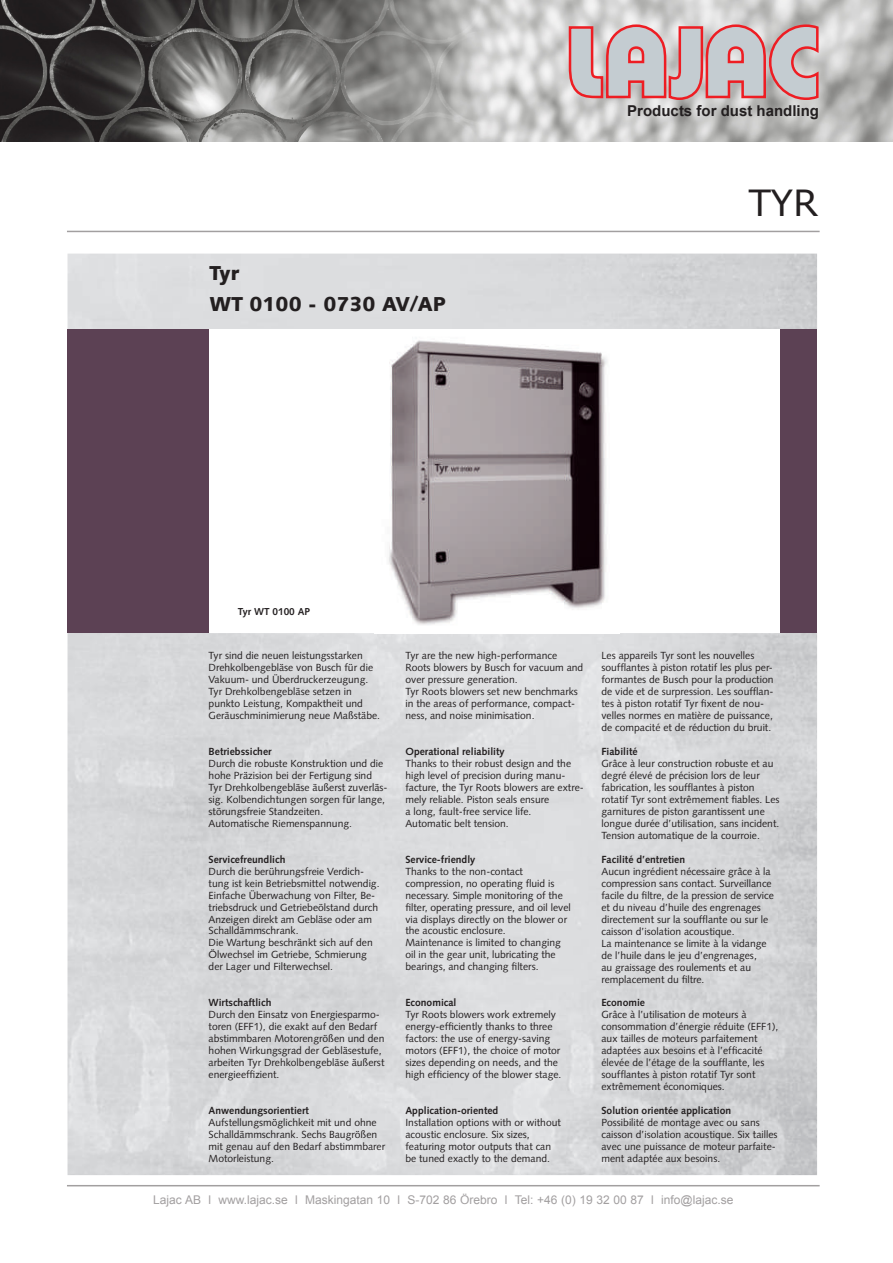
<style>
.page{position:relative;width:893px;height:1263px;background:#fff}
.page>*{position:absolute;margin:0;border:0;box-sizing:border-box;transform-origin:0 0}
.t1{font:36px "Verdana";color:#231f20}
.t2{font:900 20.1px/31.5px "Syntax";color:#231f20}
.t3{font:700 15px "Arial";color:#231f20}
.Normal{font:12px "Arial";color:#a29fa0}
.t4{font:10.35px/12px "Syntax";color:#231f20}
.t5{font:700 10.05px "Syntax";color:#231f20}
.s1{font-weight:700}
</style>
<div class="page">
<img style="left:0;top:0;width:893px;height:141px">
<hr style="left:67px;top:1185px;width:753px;height:1px;background:#a29fa0">
<svg style="left:569px;top:24px;width:249px;height:76px;background:#cdaeb2"></svg>
<hr style="left:67px;top:231px;width:753px;height:1px;background:#a29fa0">
<img style="left:68px;top:254px;width:749px;height:921px">
<div style="left:68px;top:329px;width:749px;height:303px;background:#5c4154"></div>
<div style="left:209px;top:329px;width:571px;height:304px;background:#fff"></div>
<img style="left:375px;top:340px;width:245px;height:294px">
<p class="t3" style="left:627px;top:101px;width:193px">Products for dust handling</p>
<p class="t2" style="left:209px;top:257px;width:238px">Tyr<br>WT 0100 - 0730 AV/AP</p>
<p class="t1" style="left:749px;top:178px;width:71px">TYR</p>
<p class="t5" style="left:238px;top:606px;width:74px">Tyr WT 0100 AP</p>
<p class="t4" style="left:209px;top:650px;width:173px">Tyr sind die neuen leistungsstarken Drehkolbengebläse von Busch für die Vakuum- und Überdruckerzeugung.<br>Tyr Drehkolbengebläse setzen in punkto Leistung, Kompaktheit und Geräuschminimierung neue Maßstäbe.</p>
<p class="t4" style="left:209px;top:745px;width:180px"><span class="s1">Betriebssicher<br></span>Durch die robuste Konstruktion und die hohe Präzision bei der Fertigung sind Tyr Drehkolbengebläse äußerst zuverläs&shy;sig. Kolbendichtungen sorgen für lange, störungsfreie Standzeiten.<br>Automatische Riemenspannung.</p>
<p class="t4" style="left:209px;top:853px;width:172px"><span class="s1">Servicefreundlich<br></span>Durch die berührungsfreie Verdich&shy;tung ist kein Betriebsmittel notwendig.<br>Einfache Überwachung von Filter, Be&shy;triebsdruck und Getriebeölstand durch Anzeigen direkt am Gebläse oder am Schalldämmschrank.<br>Die Wartung beschränkt sich auf den Ölwechsel im Getriebe, Schmierung der Lager und Filterwechsel.</p>
<p class="t4" style="left:209px;top:997px;width:177px"><span class="s1">Wirtschaftlich<br></span>Durch den Einsatz von Energiesparmo&shy;toren (EFF1), die exakt auf den Bedarf abstimmbaren Motorengrößen und den hohen Wirkungsgrad der Gebläsestufe, arbeiten Tyr Drehkolbengebläse äußerst energieeffizient.</p>
<p class="t4" style="left:209px;top:1104px;width:178px"><span class="s1">Anwendungsorientiert<br></span>Aufstellungsmöglichkeit mit und ohne<br>Schalldämmschrank. Sechs Baugrößen mit genau auf den Bedarf abstimmbarer<br>Motorleistung.</p>
<p class="t4" style="left:405px;top:650px;width:179px">Tyr are the new high-performance Roots blowers by Busch for vacuum and over pressure generation.<br>Tyr Roots blowers set new benchmarks in the areas of performance, compact&shy;ness, and noise minimisation.</p>
<p class="t4" style="left:405px;top:745px;width:180px"><span class="s1">Operational reliability<br></span>Thanks to their robust design and the high level of precision during manu&shy;facture, the Tyr Roots blowers are extre&shy;mely reliable. Piston seals ensure<br>a long, fault-free service life.<br>Automatic belt tension.</p>
<p class="t4" style="left:405px;top:853px;width:167px"><span class="s1">Service-friendly<br></span>Thanks to the non-contact compression, no operating fluid is necessary. Simple monitoring of the filter, operating pressure, and oil level via displays directly on the blower or the acoustic enclosure.<br>Maintenance is limited to changing oil in the gear unit, lubricating the bearings, and changing filters.</p>
<p class="t4" style="left:405px;top:997px;width:158px"><span class="s1">Economical<br></span>Tyr Roots blowers work extremely energy-efficiently thanks to three factors: the use of energy-saving motors (EFF1), the choice of motor sizes depending on needs, and the high efficiency of the blower stage.</p>
<p class="t4" style="left:405px;top:1104px;width:157px"><span class="s1">Application-oriented<br></span>Installation options with or without acoustic enclosure. Six sizes, featuring motor outputs that can be tuned exactly to the demand.</p>
<p class="t4" style="left:601px;top:650px;width:174px">Les appareils Tyr sont les nouvelles soufflantes à piston rotatif les plus per&shy;formantes de Busch pour la production de vide et de surpression. Les soufflan&shy;tes à piston rotatif Tyr fixent de nou&shy;velles normes en matière de puissance, de compacité et de réduction du bruit.</p>
<p class="t4" style="left:601px;top:746px;width:180px"><span class="s1">Fiabilité<br></span>Grâce à leur construction robuste et au degré élevé de précision lors de leur fabrication, les soufflantes à piston rotatif Tyr sont extrêmement fiables. Les garnitures de piston garantissent une longue durée d’utilisation, sans incident.<br>Tension automatique de la courroie.</p>
<p class="t4" style="left:601px;top:853px;width:174px"><span class="s1">Facilité d’entretien<br></span>Aucun ingrédient nécessaire grâce à la compression sans contact. Surveillance facile du filtre, de la pression de service et du niveau d’huile des engrenages directement sur la soufflante ou sur le caisson d’isolation acoustique.<br>La maintenance se limite à la vidange de l’huile dans le jeu d’engrenages,<br>au graissage des roulements et au remplacement du filtre.</p>
<p class="t4" style="left:601px;top:997px;width:179px"><span class="s1">Economie<br></span>Grâce à l’utilisation de moteurs à consommation d’énergie réduite (EFF1), aux tailles de moteurs parfaitement adaptées aux besoins et à l’efficacité élevée de l’étage de la soufflante, les soufflantes à piston rotatif Tyr sont extrêmement économiques.</p>
<p class="t4" style="left:601px;top:1104px;width:178px"><span class="s1">Solution orientée application<br></span>Possibilité de montage avec ou sans caisson d’isolation acoustique. Six tailles avec une puissance de moteur parfaite&shy;ment adaptée aux besoins.</p>
<p class="Normal" style="left:153px;top:1191px;width:581px">Lajac AB l www.lajac.se l Maskingatan 10 l S-702 86 Örebro l Tel: +46 (0) 19 32 00 87 l info@lajac.se</p>
</div>
